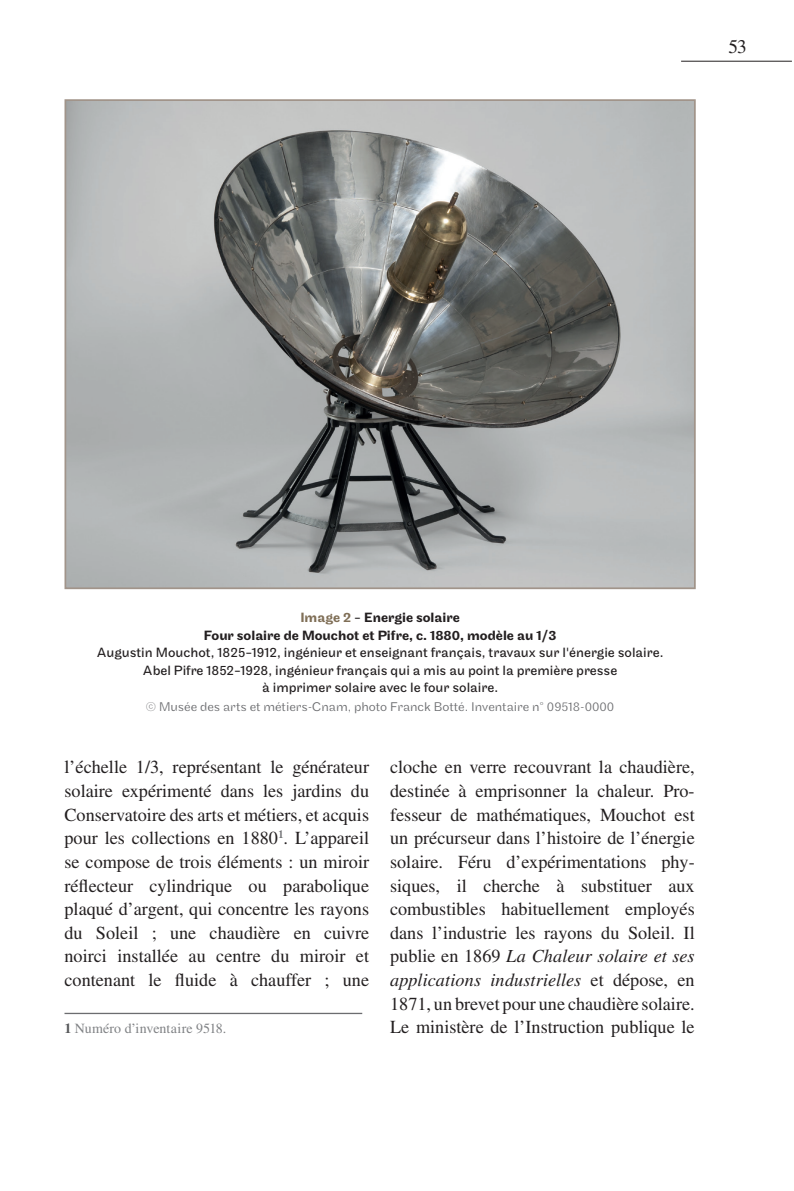
<style>
.page{position:relative;width:794px;height:1191px;background:#fff}
.page>*{position:absolute;margin:0;border:0;box-sizing:border-box;transform-origin:0 0}
.t1{font:19.25px "Times LT Std";color:#231f20}
.t2{font:18.38px/23.6px "Times LT Std";color:#231f20;text-align:justify}
.t3{font:14px/17.5px "Maple";color:#231f20;text-align:center}
.t4{font:500 14px/17.5px "Maple";color:#231f20;text-align:center}
.t5{font:14px "Times LT Std";letter-spacing:.01em;color:#808285}
.t6{font:300 13.12px "Maple";color:#6c6d70}
.s1{color:#806f57}
.s2{font-weight:400}
.s3{font-weight:700;color:#57585a}
.s4{font-style:italic}
</style>
<div class="page">
<hr style="left:681px;top:61px;width:111px;height:1px;background:#231f20">
<hr style="left:64px;top:1012px;width:298px;height:2px;background:#6c6d70">
<img style="left:67px;top:102px;width:625px;height:484px">
<div style="left:64px;top:99px;width:631px;height:490px;border:2px solid #a1948a"></div>
<p class="t1" style="left:728px;top:36px;width:20px">53</p>
<p class="t4" style="left:204px;top:609px;width:354px"><span class="s1">Image 2</span> <span class="s2">-</span> Energie solaire<br>Four solaire de Mouchot et Pifre, c. 1880, modèle au 1/3</p>
<p class="t3" style="left:97px;top:644px;width:568px">Augustin Mouchot, 1825-1912, ingénieur et enseignant français, travaux sur l'énergie solaire.<br>Abel Pifre 1852-1928, ingénieur français qui a mis au point la première presse<br>à imprimer solaire avec le four solaire.</p>
<p class="t6" style="left:146px;top:699px;width:470px">© Musée des arts et métiers-Cnam, photo Franck Botté. Inventaire n° 09518-0000</p>
<p class="t2" style="left:64px;top:755px;width:306px">l’échelle 1/3, représentant le générateur solaire expérimenté dans les jardins du Conservatoire des arts et métiers, et acquis pour les collections en 1880<sup>1</sup>. L’appareil se compose de trois éléments : un miroir réflecteur cylindrique ou parabolique plaqué d’argent, qui concentre les rayons du Soleil ; une chaudière en cuivre noirci installée au centre du miroir et contenant le fluide à chauffer ; une</p>
<p class="t5" style="left:64px;top:1020px;width:163px"><span class="s3">1</span> Numéro d’inventaire 9518.</p>
<p class="t2" style="left:390px;top:755px;width:306px">cloche en verre recouvrant la chaudière, destinée à emprisonner la chaleur. Pro&shy;fesseur de mathématiques, Mouchot est un précurseur dans l’histoire de l’énergie solaire. Féru d’expérimentations phy&shy;siques, il cherche à substituer aux combustibles habituellement employés dans l’industrie les rayons du Soleil. Il publie en 1869 <span class="s4">La Chaleur solaire et ses applications industrielles</span> et dépose, en 1871, un brevet pour une chaudière solaire.<br>Le ministère de l’Instruction publique le</p>
</div>
